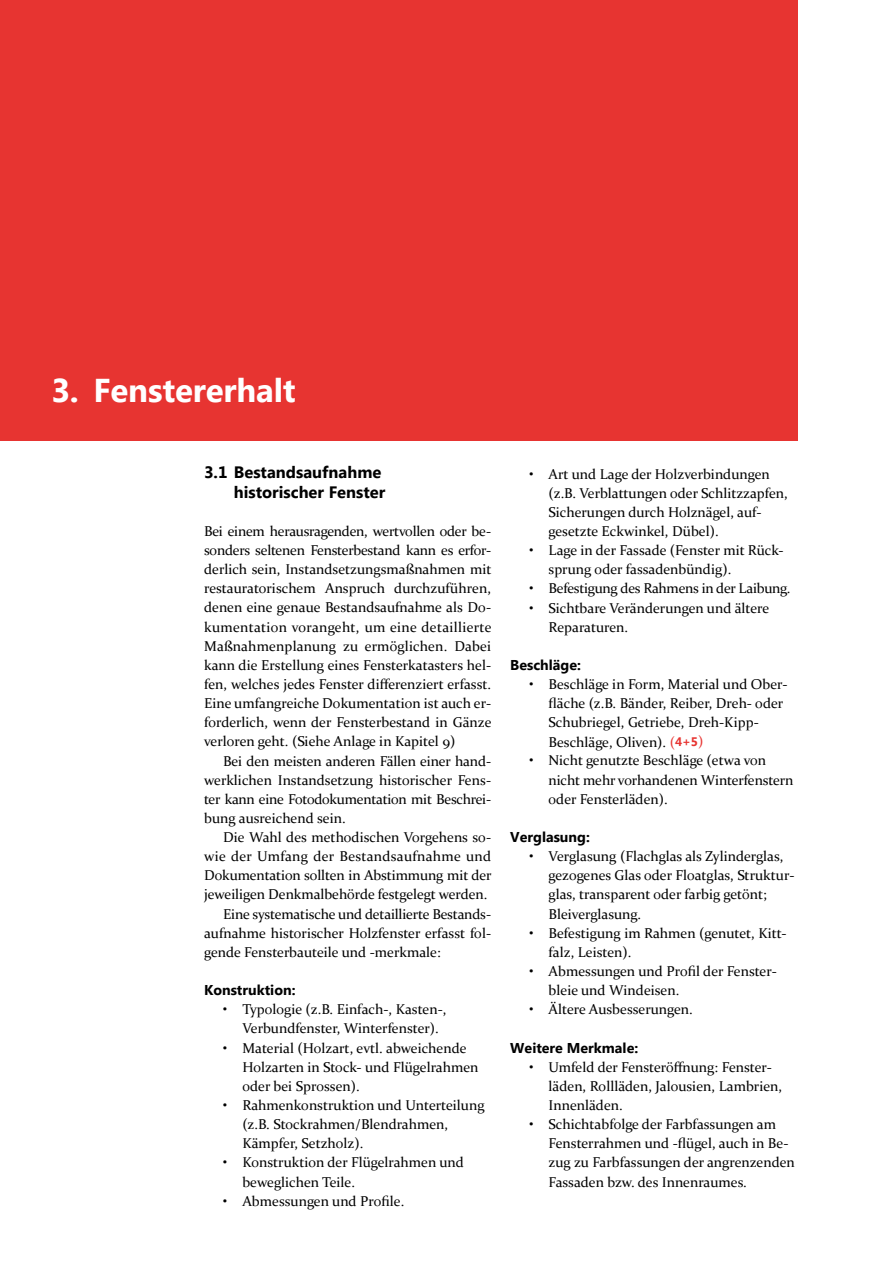
<style>
.page{position:relative;width:893px;height:1263px;background:#fff}
.page>*{position:absolute;margin:0;border:0;box-sizing:border-box;transform-origin:0 0}
.t1{font:700 33px "Lao UI";letter-spacing:-.005em;color:#fff}
.t2{font:700 16.5px/19.2px "Lao UI";color:#000;text-align:right}
.t3{font:14.25px/19.2px "Constantia";color:#000}
.t4{font:700 14.25px "Lao UI";color:#000}
.t5{font:14.25px "Constantia";letter-spacing:-.02em;color:#000}
.t6{font:14.25px "Constantia";letter-spacing:.02em;color:#000}
.s1{color:#e73431}
.s2{font-family:"Lao UI";font-weight:700;font-size:12.3px;color:#e73431}
</style>
<div class="page">
<div style="left:0;top:0;width:797px;height:440px;background:#e73431"></div>
<h1 class="t1" style="left:51px;top:368px;width:246px">3. Fenstererhalt</h1>
<p class="t2" style="left:204px;top:462px;width:183px">3.1 Bestandsaufnahme historischer Fenster</p>
<p class="t3" style="left:204px;top:521px;width:289px;text-align:justify">Bei einem herausragenden, wertvollen oder be‑ sonders seltenen Fensterbestand kann es erfor‑ derlich sein, Instandsetzungsmaßnahmen mit restauratorischem Anspruch durchzuführen, denen eine genaue Bestandsaufnahme als Do‑ kumentation vorangeht, um eine detaillierte Maßnahmenplanung zu ermöglichen. Dabei kann die Erstellung eines Fensterkatasters hel‑ fen, welches jedes Fenster differenziert erfasst.<br>Eine umfangreiche Dokumentation ist auch er&shy;forderlich, wenn der Fensterbestand in Gänze verloren geht. (Siehe Anlage in Kapitel 9)</p>
<p class="t3" style="left:204px;top:750px;width:289px;text-align:justify;text-indent:19px">Bei den meisten anderen Fällen einer hand‑ werklichen Instandsetzung historischer Fens&shy;ter kann eine Fotodokumentation mit Beschrei‑ bung ausreichend sein.</p>
<p class="t3" style="left:223px;top:827px;width:268px">Die Wahl des methodischen Vorgehens so‑</p>
<p class="t6" style="left:204px;top:847px;width:288px">wie der Umfang der Bestandsaufnahme und</p>
<p class="t3" style="left:204px;top:865px;width:289px">Dokumentation sollten in Abstimmung mit der</p>
<p class="t3" style="left:204px;top:884px;width:285px">jeweiligen Denkmalbehörde festgelegt werden.</p>
<p class="t3" style="left:223px;top:903px;width:269px">Eine systematische und detaillierte Bestands-</p>
<p class="t3" style="left:204px;top:923px;width:287px">aufnahme historischer Holzfenster erfasst fol‑</p>
<p class="t3" style="left:204px;top:942px;width:238px">gende Fensterbauteile und -merkmale:</p>
<p class="t4" style="left:204px;top:980px;width:93px">Konstruktion:</p>
<p class="t3" style="left:242px;top:999px;width:206px;text-indent:-19px">• Typologie (z.B. Einfach-, Kasten-,<br>Verbundfenster, Winterfenster).</p>
<p class="t3" style="left:242px;top:1037px;width:238px;text-indent:-19px">• Material (Holzart, evtl. abweichende<br>Holzarten in Stock- und Flügelrahmen oder bei Sprossen).</p>
<p class="t3" style="left:242px;top:1095px;width:244px;text-indent:-19px">• Rahmenkonstruktion und Unterteilung (z.B. Stockrahmen/Blendrahmen,<br>Kämpfer, Setzholz).</p>
<p class="t3" style="left:242px;top:1152px;width:223px;text-indent:-19px">• Konstruktion der Flügelrahmen und beweglichen Teile.</p>
<p class="t3" style="left:223px;top:1190px;width:183px">• Abmessungen und Profile.</p>
<p class="t3" style="left:549px;top:463px;width:241px;text-indent:-19px">• Art und Lage der Holzverbindungen (z.B. Verblattungen oder Schlitzzapfen, Sicherungen durch Holznägel, auf‑ gesetzte Eckwinkel, Dübel).</p>
<p class="t3" style="left:549px;top:540px;width:237px;text-indent:-19px">• Lage in der Fassade (Fenster mit Rück&shy;sprung oder fassadenbündig).</p>
<p class="t5" style="left:529px;top:579px;width:263px">• Befestigung des Rahmens in der Laibung.</p>
<p class="t3" style="left:549px;top:597px;width:222px;text-indent:-19px">• Sichtbare Veränderungen und ältere<br>Reparaturen.</p>
<p class="t4" style="left:510px;top:655px;width:72px">Beschläge:</p>
<p class="t3" style="left:549px;top:674px;width:241px;text-indent:-19px">• Beschläge in Form, Material und Ober&shy;fläche (z.B. Bänder, Reiber, Dreh- oder Schubriegel, Getriebe, Dreh-Kipp-Beschläge, Oliven). <span class="s1">(</span><span class="s2">4+5</span><span class="s1">)</span></p>
<p class="t3" style="left:549px;top:750px;width:246px;text-indent:-19px">• Nicht genutzte Beschläge (etwa von nicht mehr vorhandenen Winterfenstern oder Fensterläden).</p>
<p class="t4" style="left:510px;top:827px;width:81px">Verglasung:</p>
<p class="t3" style="left:549px;top:846px;width:246px;text-indent:-19px">• Verglasung (Flachglas als Zylinderglas, gezogenes Glas oder Floatglas, Struktur‑ glas, transparent oder farbig getönt; Bleiverglasung.</p>
<p class="t3" style="left:549px;top:922px;width:238px;text-indent:-19px">• Befestigung im Rahmen (genutet, Kitt‑ falz, Leisten).</p>
<p class="t3" style="left:549px;top:961px;width:230px;text-indent:-19px">• Abmessungen und Profil der Fenster&shy;bleie und Windeisen.</p>
<p class="t3" style="left:529px;top:999px;width:165px">• Ältere Ausbesserungen.</p>
<p class="t4" style="left:510px;top:1038px;width:129px">Weitere Merkmale:</p>
<p class="t3" style="left:549px;top:1056px;width:235px;text-indent:-19px">• Umfeld der Fensteröffnung: Fenster&shy;läden, Rollläden, Jalousien, Lambrien,<br>Innenläden.</p>
<p class="t3" style="left:549px;top:1114px;width:248px;text-indent:-19px">• Schichtabfolge der Farbfassungen am Fensterrahmen und -flügel, auch in Be&shy;zug zu Farbfassungen der angrenzenden Fassaden bzw. des Innenraumes.</p>
</div>
